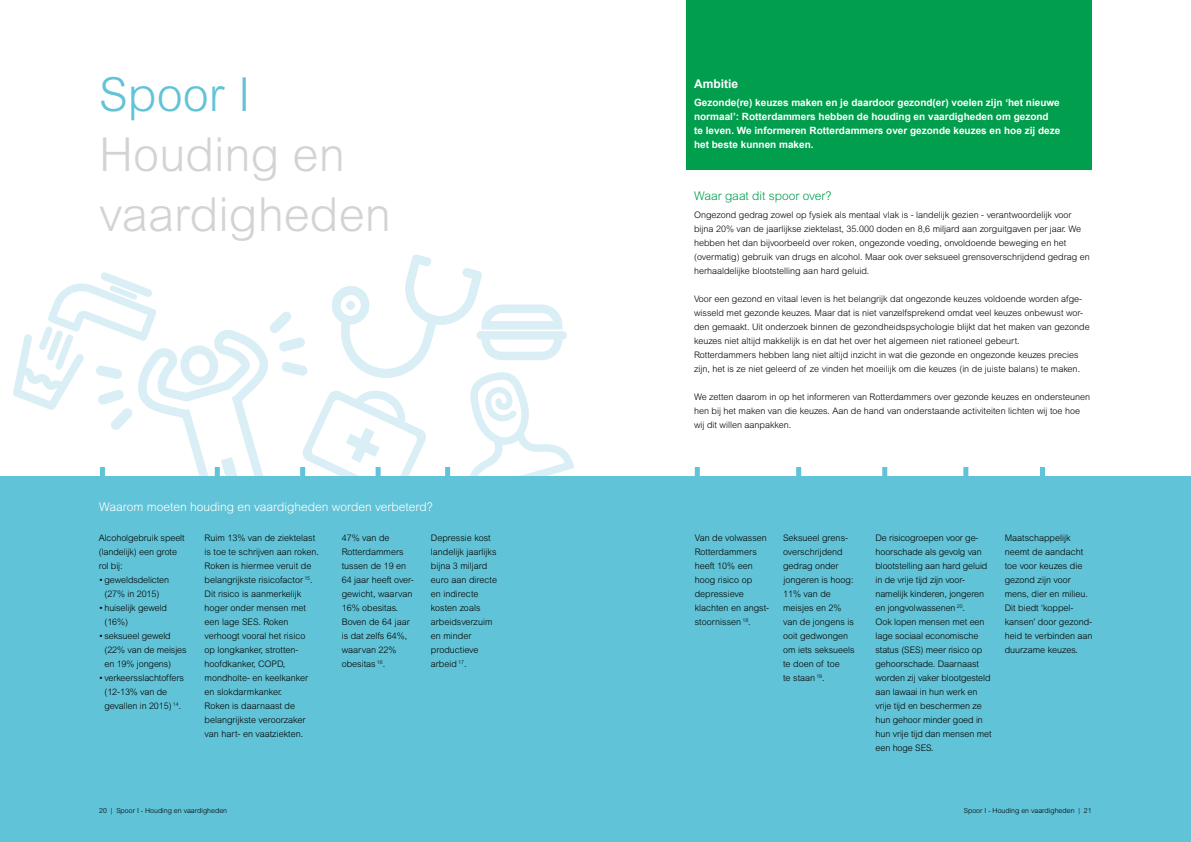
<style>
.page{position:relative;width:1191px;height:842px;background:#fff}
.page>*{position:absolute;margin:0;border:0;box-sizing:border-box;transform-origin:0 0}
.t1{font:300 47px/60px "Arial MT Std";color:#d2d4d4}
.t2{font:300 47px "Arial MT Std";color:#61c3d7}
.t3{font:300 12px "Arial MT Std";color:#fff}
.t4{font:300 12px "Arial MT Std";color:#009e4d}
.t5{font:700 12px "Arial";color:#fff}
.t6{font:700 10px/14px "Arial";color:#fff}
.t7{font:300 9px/14px "Arial MT Std";color:#000}
.t8{font:300 7px "Arial MT Std";color:#000}
</style>
<div class="page">
<div style="left:686px;top:0;width:405px;height:169px;background:#009e4d"></div>
<div style="left:0;top:476px;width:1191px;height:366px;background:#61c3d7"></div>
<div style="left:1040px;top:467px;width:5px;height:23px;background:#61c3d7"></div>
<div style="left:963px;top:467px;width:5px;height:23px;background:#61c3d7"></div>
<div style="left:882px;top:467px;width:5px;height:23px;background:#61c3d7"></div>
<div style="left:796px;top:467px;width:5px;height:23px;background:#61c3d7"></div>
<div style="left:695px;top:467px;width:5px;height:23px;background:#61c3d7"></div>
<svg style="left:13px;top:254px;width:561px;height:222px"></svg>
<p class="t2" style="left:99px;top:67px;width:153px">Spoor I</p>
<h1 class="t1" style="left:99px;top:124px;width:293px">Houding en vaardigheden</h1>
<h4 class="t3" style="left:99px;top:500px;width:335px">Waarom moeten houding en vaardigheden worden verbeterd?</h4>
<p class="t7" style="left:99px;top:531px;width:87px">Alcoholgebruik speelt</p>
<p class="t7" style="left:205px;top:531px;width:112px">Ruim 13% van de ziektelast</p>
<p class="t7" style="left:342px;top:531px;width:49px">47% van de</p>
<p class="t7" style="left:431px;top:531px;width:61px">Depressie kost</p>
<p class="t7" style="left:99px;top:545px;width:80px">(landelijk) een grote</p>
<p class="t7" style="left:205px;top:545px;width:116px">is toe te schrijven aan roken.</p>
<p class="t7" style="left:342px;top:545px;width:64px">Rotterdammers</p>
<p class="t7" style="left:431px;top:545px;width:67px">landelijk jaarlijks</p>
<p class="t7" style="left:99px;top:559px;width:25px">rol bij:</p>
<p class="t7" style="left:205px;top:559px;width:108px">Roken is hier mee veruit de</p>
<p class="t7" style="left:342px;top:559px;width:66px">tussen de 19 en</p>
<p class="t7" style="left:431px;top:559px;width:58px">bijna 3 miljard</p>
<p class="t7" style="left:99px;top:573px;width:72px">• geweldsdelicten</p>
<p class="t7" style="left:205px;top:573px;width:110px">belangrijkste risicofactor <sup>15</sup> .</p>
<p class="t7" style="left:342px;top:573px;width:74px">64 jaar heeft over-</p>
<p class="t7" style="left:431px;top:573px;width:68px">euro aan directe</p>
<p class="t7" style="left:104px;top:587px;width:56px">(27% in 2015)</p>
<p class="t7" style="left:205px;top:587px;width:98px">Dit risico is aanmerkelijk</p>
<p class="t7" style="left:342px;top:587px;width:72px">gewicht, waar van</p>
<p class="t7" style="left:431px;top:587px;width:49px">en indirecte</p>
<p class="t7" style="left:99px;top:601px;width:70px">• huiselijk geweld</p>
<p class="t7" style="left:205px;top:601px;width:103px">hoger onder mensen met</p>
<p class="t7" style="left:342px;top:601px;width:58px">16% obesitas.</p>
<p class="t7" style="left:431px;top:601px;width:51px">kosten zoals</p>
<p class="t7" style="left:104px;top:615px;width:25px">(16%)</p>
<p class="t7" style="left:205px;top:615px;width:85px">een lage SES. Roken</p>
<p class="t7" style="left:342px;top:615px;width:69px">Boven de 64 jaar</p>
<p class="t7" style="left:431px;top:615px;width:63px">arbeidsverzuim</p>
<p class="t7" style="left:99px;top:629px;width:73px">• seksueel geweld</p>
<p class="t7" style="left:205px;top:629px;width:102px">verhoogt vooral het risico</p>
<p class="t7" style="left:342px;top:629px;width:67px">is dat zelfs 64%,</p>
<p class="t7" style="left:431px;top:629px;width:42px">en minder</p>
<p class="t7" style="left:104px;top:643px;width:84px">(22% van de meisjes</p>
<p class="t7" style="left:205px;top:643px;width:96px">op longkanker, strotten-</p>
<p class="t7" style="left:342px;top:643px;width:56px">waarvan 22%</p>
<p class="t7" style="left:431px;top:643px;width:49px">productieve</p>
<p class="t7" style="left:104px;top:657px;width:68px">en 19% jongens)</p>
<p class="t7" style="left:205px;top:657px;width:82px">hoofdkanker, COPD,</p>
<p class="t7" style="left:342px;top:657px;width:45px">obesitas <sup>16</sup> .</p>
<p class="t7" style="left:431px;top:657px;width:37px">arbeid <sup>17</sup> .</p>
<p class="t7" style="left:99px;top:671px;width:87px">• verkeersslachtoffers</p>
<p class="t7" style="left:205px;top:671px;width:105px">mondholte- en keelkanker</p>
<p class="t7" style="left:104px;top:685px;width:64px">(12-13% van de</p>
<p class="t7" style="left:205px;top:685px;width:79px">en slokdar mkanker.</p>
<p class="t7" style="left:104px;top:699px;width:78px">gevallen in 2015) <sup>14</sup> .</p>
<p class="t7" style="left:205px;top:699px;width:92px">Roken is daar naast de</p>
<p class="t7" style="left:205px;top:713px;width:102px">belangrijkste veroorzaker</p>
<p class="t7" style="left:205px;top:727px;width:100px">van har t- en vaatziekten.</p>
<p class="t8" style="left:99px;top:807px;width:129px">20 | Spoor I - Houding en vaardigheden</p>
<h5 class="t5" style="left:694px;top:76px;width:46px">Ambitie</h5>
<h5 class="t6" style="left:694px;top:96px;width:368px">Gezonde(re) keuzes maken en je daardoor gezond(er) voelen zijn ‘het nieuwe normaal’: Rotterdammers hebben de houding en vaardigheden om gezond<br>te leven. We informeren Rotterdammers over gezonde keuzes en hoe zij deze het beste kunnen maken.</h5>
<h4 class="t4" style="left:694px;top:189px;width:139px">Waar gaat dit spoor over?</h4>
<p class="t7" style="left:694px;top:208px;width:397px">Ongezond gedrag zowel op fysiek als mentaal vlak is - landelijk gezien - verantwoordelijk voor bijna 20% van de jaarlijkse ziektelast, 35.000 doden en 8,6 miljard aan zorguitgaven per jaar. We hebben het dan bijvoorbeeld over roken, ongezonde voeding, onvoldoende beweging en het (overmatig) gebruik van drugs en alcohol. Maar ook over seksueel grensoverschrijdend gedrag en herhaaldelijke blootstelling aan hard geluid.</p>
<p class="t7" style="left:694px;top:292px;width:397px">Voor een gezond en vitaal leven is het belangrijk dat ongezonde keuzes voldoende worden afge&shy;wisseld met gezonde keuzes. Maar dat is niet vanzelfsprekend omdat veel keuzes onbewust wor&shy;den gemaakt. Uit onderzoek binnen de gezondheidspsychologie blijkt dat het maken van gezonde keuzes niet altijd makkelijk is en dat het over het algemeen niet rationeel gebeurt.<br>Rotterdammers hebben lang niet altijd inzicht in wat die gezonde en ongezonde keuzes precies zijn, het is ze niet geleerd of ze vinden het moeilijk om die keuzes (in de juiste balans) te maken.</p>
<p class="t7" style="left:694px;top:390px;width:398px">We zetten daarom in op het informeren van Rotterdammers over gezonde keuzes en ondersteunen hen bij het maken van die keuzes. Aan de hand van onderstaande activiteiten lichten wij toe hoe wij dit willen aanpakken.</p>
<p class="t7" style="left:694px;top:531px;width:74px">Van de volwassen</p>
<p class="t7" style="left:783px;top:531px;width:67px">Seksueel grens-</p>
<p class="t7" style="left:875px;top:531px;width:105px">De risicogroepen voor ge-</p>
<p class="t7" style="left:1004px;top:531px;width:67px">Maatschappelijk</p>
<p class="t7" style="left:694px;top:545px;width:64px">Rotterdammers</p>
<p class="t7" style="left:783px;top:545px;width:61px">overschrijdend</p>
<p class="t7" style="left:875px;top:545px;width:108px">hoorschade als gevolg van</p>
<p class="t7" style="left:1004px;top:545px;width:80px">neemt de aandacht</p>
<p class="t7" style="left:694px;top:559px;width:60px">heeft 10% een</p>
<p class="t7" style="left:783px;top:559px;width:57px">gedrag onder</p>
<p class="t7" style="left:875px;top:559px;width:113px">blootstelling aan hard geluid</p>
<p class="t7" style="left:1004px;top:559px;width:79px">toe voor keuzes die</p>
<p class="t7" style="left:694px;top:573px;width:59px">hoog risico op</p>
<p class="t7" style="left:783px;top:573px;width:72px">jongeren is hoog:</p>
<p class="t7" style="left:875px;top:573px;width:91px">in de vrije tijd zijn voor-</p>
<p class="t7" style="left:1004px;top:573px;width:67px">gezond zijn voor</p>
<p class="t7" style="left:694px;top:587px;width:50px">depressieve</p>
<p class="t7" style="left:783px;top:587px;width:49px">11% van de</p>
<p class="t7" style="left:875px;top:587px;width:110px">namelijk kinderen, jongeren</p>
<p class="t7" style="left:1004px;top:587px;width:85px">mens, dier en milieu.</p>
<p class="t7" style="left:694px;top:601px;width:76px">klachten en angst-</p>
<p class="t7" style="left:783px;top:601px;width:60px">meisjes en 2%</p>
<p class="t7" style="left:875px;top:601px;width:91px">en jongvolwassenen <sup>20</sup> .</p>
<p class="t7" style="left:1004px;top:601px;width:70px">Dit biedt ‘koppel-</p>
<p class="t7" style="left:694px;top:615px;width:58px">stoornissen <sup>18</sup> .</p>
<p class="t7" style="left:783px;top:615px;width:72px">van de jongens is</p>
<p class="t7" style="left:875px;top:615px;width:110px">Ook lopen mensen met een</p>
<p class="t7" style="left:1004px;top:615px;width:89px">kansen’ door gezond-</p>
<p class="t7" style="left:783px;top:629px;width:67px">ooit gedwongen</p>
<p class="t7" style="left:875px;top:629px;width:104px">lage sociaal economische</p>
<p class="t7" style="left:1004px;top:629px;width:89px">heid te verbinden aan</p>
<p class="t7" style="left:783px;top:643px;width:73px">om iets seksueels</p>
<p class="t7" style="left:875px;top:643px;width:108px">status (SES) meer risico op</p>
<p class="t7" style="left:1004px;top:643px;width:75px">duurzame keuzes.</p>
<p class="t7" style="left:783px;top:657px;width:58px">te doen of toe</p>
<p class="t7" style="left:875px;top:657px;width:105px">gehoorschade. Daarnaast</p>
<p class="t7" style="left:783px;top:671px;width:43px">te staan <sup>19</sup> .</p>
<p class="t7" style="left:875px;top:671px;width:116px">worden zij vaker blootgesteld</p>
<p class="t7" style="left:875px;top:685px;width:103px">aan lawaai in hun werk en</p>
<p class="t7" style="left:875px;top:699px;width:108px">vrije tijd en beschermen ze</p>
<p class="t7" style="left:875px;top:713px;width:109px">hun gehoor minder goed in</p>
<p class="t7" style="left:875px;top:727px;width:118px">hun vrije tijd dan mensen met</p>
<p class="t7" style="left:875px;top:741px;width:60px">een hoge SES.</p>
<p class="t8" style="left:963px;top:807px;width:129px">Spoor I - Houding en vaardigheden | 21</p>
</div>
